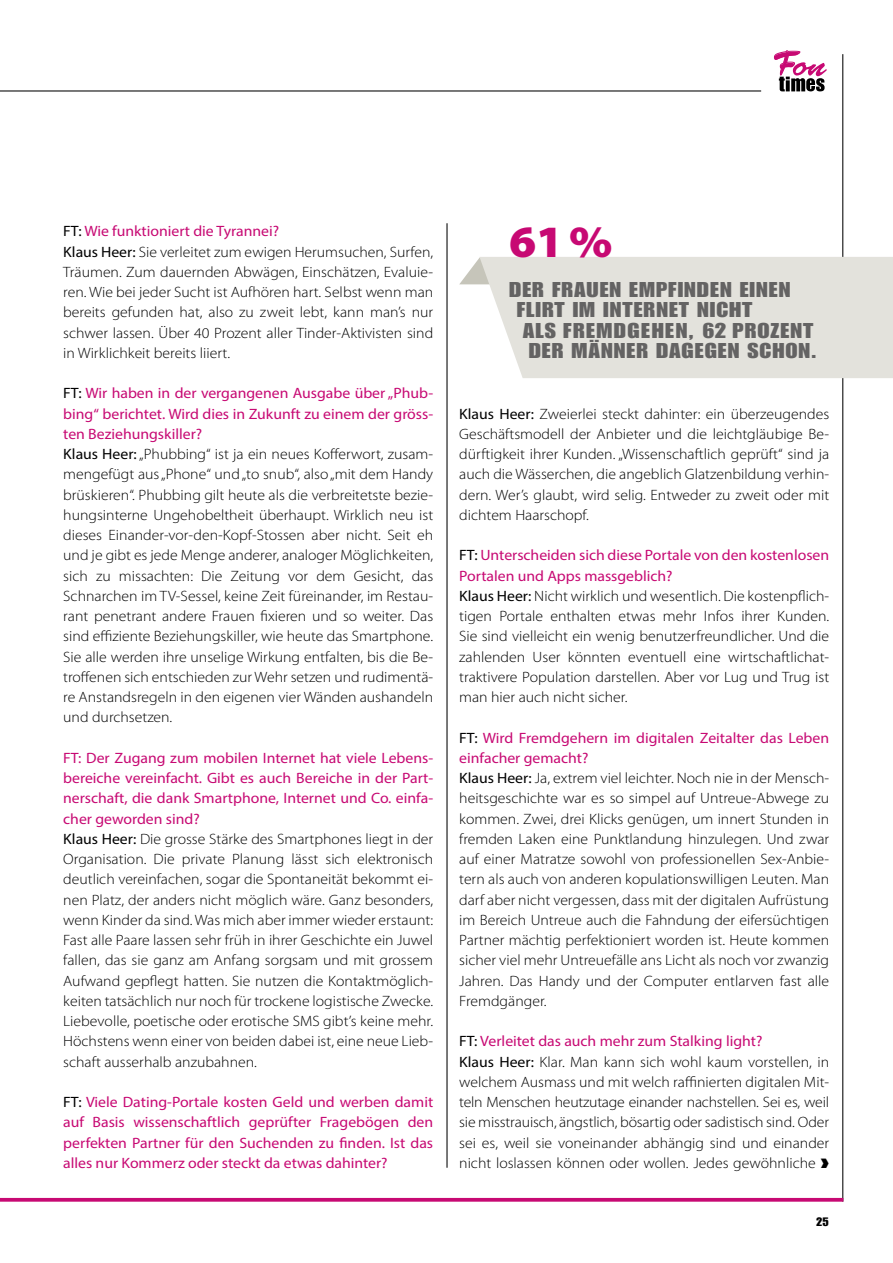
<style>
.page{position:relative;width:893px;height:1263px;background:#fff}
.page>*{position:absolute;margin:0;border:0;box-sizing:border-box;transform-origin:0 0}
.t1{font:900 45px "Myriad Pro";color:#c70973;scale:1.05 1}
.t2{font:33.75px "Cienfuegos";color:#c70973;scale:1.2 1}
.t3{font:21px "Impact";letter-spacing:.04em;color:#646363;scale:1.2 1}
.t4{font:300 15px/20.2px "Myriad Pro";color:#000;scale:1.05 1}
.t5{font:15px/20.2px "Myriad Pro";color:#c70973;text-align:justify;scale:1.05 1}
.t6{font:12px "Impact";color:#000;scale:1.1 1}
.s1{font-weight:400}
.s2{font-weight:400;color:#c70973}
.s3{color:#000}
.s4{font-family:"Impact";font-weight:400;font-size:30px}
</style>
<div class="page">
<svg style="left:774px;top:50px;width:53px;height:41px"></svg>
<hr style="left:446px;top:223px;width:2px;height:945px;background:#000">
<hr style="left:842px;top:54px;width:1px;height:1148px;background:#000">
<svg style="left:0;top:1198px;width:843px;height:4px;background:#cb1c7d"></svg>
<hr style="left:0;top:90px;width:761px;height:2px;background:#000">
<svg style="left:459px;top:258px;width:20px;height:26px"></svg>
<div style="left:479px;top:257px;width:414px;height:121px;background:#e3e2dc"></div>
<h2 class="t2" style="left:773px;top:43px;width:19px">F</h2>
<p class="t4" style="left:63px;top:221px;width:354px"><span class="s1">FT:</span> <span class="s2">Wie funktioniert die Tyrannei?<br></span><span class="s1">Klaus Heer:</span> Sie verleitet zum ewigen Herumsuchen, Surfen, Träumen. Zum dauernden Abwägen, Einschätzen, Evaluie&shy;ren. Wie bei jeder Sucht ist Aufhören hart. Selbst wenn man bereits gefunden hat, also zu zweit lebt, kann man’s nur schwer lassen. Über 40 Prozent aller Tinder-Aktivisten sind in Wirklichkeit bereits liiert.</p>
<p class="t4" style="left:63px;top:383px;width:354px"><span class="s1">FT:</span> <span class="s2">Wir haben in der vergangenen Ausgabe über „Phub&shy;bing“ berichtet. Wird dies in Zukunft zu einem der gröss&shy;ten Beziehungskiller?<br></span><span class="s1">Klaus Heer:</span> „Phubbing“ ist ja ein neues Kofferwort, zusam&shy;mengefügt aus „Phone“ und „to snub“, also „mit dem Handy brüskieren“. Phubbing gilt heute als die verbreitetste bezie&shy;hungsinterne Ungehobeltheit überhaupt. Wirklich neu ist dieses Einander-vor-den-Kopf-Stossen aber nicht. Seit eh und je gibt es jede Menge anderer, analoger Möglichkeiten, sich zu missachten: Die Zeitung vor dem Gesicht, das Schnarchen im TV-Sessel, keine Zeit füreinander, im Restau&shy;rant penetrant andere Frauen fixieren und so weiter. Das sind effiziente Beziehungskiller, wie heute das Smartphone.<br>Sie alle werden ihre unselige Wirkung entfalten, bis die Be&shy;troffenen sich entschieden zur Wehr setzen und rudimentä&shy;re Anstandsregeln in den eigenen vier Wänden aushandeln und durchsetzen.</p>
<p class="t4" style="left:63px;top:747px;width:354px"><span class="s2">FT: Der Zugang zum mobilen Internet hat viele Lebens&shy;bereiche vereinfacht. Gibt es auch Bereiche in der Part&shy;nerschaft, die dank Smartphone, Internet und Co. einfa&shy;cher geworden sind?<br></span><span class="s1">Klaus Heer:</span> Die grosse Stärke des Smartphones liegt in der Organisation. Die private Planung lässt sich elektronisch deutlich vereinfachen, sogar die Spontaneität bekommt ei&shy;nen Platz, der anders nicht möglich wäre. Ganz besonders, wenn Kinder da sind. Was mich aber immer wieder erstaunt:<br>Fast alle Paare lassen sehr früh in ihrer Geschichte ein Juwel fallen, das sie ganz am Anfang sorgsam und mit grossem Aufwand gepflegt hatten. Sie nutzen die Kontaktmöglich&shy;keiten tatsächlich nur noch für trockene logistische Zwecke.<br>Liebevolle, poetische oder erotische SMS gibt’s keine mehr.<br>Höchstens wenn einer von beiden dabei ist, eine neue Lieb&shy;schaft ausserhalb anzubahnen.</p>
<p class="t5" style="left:63px;top:1092px;width:354px"><span class="s3">FT:</span> Viele Dating-Portale kosten Geld und werben damit auf Basis wissenschaftlich geprüfter Fragebögen den perfekten Partner für den Suchenden zu finden. Ist das alles nur Kommerz oder steckt da etwas dahinter?</p>
<h1 class="t1" style="left:509px;top:211px;width:100px">61%</h1>
<h3 class="t3" style="left:509px;top:277px;width:236px">DER FRAUEN EMPFINDEN EINEN</h3>
<h3 class="t3" style="left:517px;top:298px;width:198px">FLIRT IM INTERNET NICHT</h3>
<h3 class="t3" style="left:523px;top:318px;width:244px">ALS FREMDGEHEN, 62 PROZENT</h3>
<h3 class="t3" style="left:529px;top:338px;width:241px">DER MÄNNER DAGEGEN SCHON.</h3>
<p class="t4" style="left:459px;top:403px;width:354px;text-align:justify"><span class="s1">Klaus Heer:</span> Zweierlei steckt dahinter: ein überzeugendes Geschäftsmodell der Anbieter und die leichtgläubige Be&shy;dürftigkeit ihrer Kunden. „Wissenschaftlich geprüft“ sind ja auch die Wässerchen, die angeblich Glatzenbildung verhin&shy;dern. Wer’s glaubt, wird selig. Entweder zu zweit oder mit dichtem Haarschopf.</p>
<p class="t4" style="left:459px;top:545px;width:354px"><span class="s1">FT:</span> <span class="s2">Unterscheiden sich diese Portale von den kostenlosen Portalen und Apps massgeblich?<br></span><span class="s1">Klaus Heer:</span> Nicht wirklich und wesentlich. Die kostenpflich&shy;tigen Portale enthalten etwas mehr Infos ihrer Kunden.<br>Sie sind vielleicht ein wenig benutzerfreundlicher. Und die zahlenden User könnten eventuell eine wirtschaftlichat&shy;traktivere Population darstellen. Aber vor Lug und Trug ist man hier auch nicht sicher.</p>
<p class="t4" style="left:459px;top:727px;width:354px"><span class="s1">FT:</span> <span class="s2">Wird Fremdgehern im digitalen Zeitalter das Leben einfacher gemacht?<br></span><span class="s1">Klaus Heer:</span> Ja, extrem viel leichter. Noch nie in der Mensch&shy;heitsgeschichte war es so simpel auf Untreue-Abwege zu kommen. Zwei, drei Klicks genügen, um innert Stunden in fremden Laken eine Punktlandung hinzulegen. Und zwar auf einer Matratze sowohl von professionellen Sex-Anbie&shy;tern als auch von anderen kopulationswilligen Leuten. Man darf aber nicht vergessen, dass mit der digitalen Aufrüstung im Bereich Untreue auch die Fahndung der eifersüchtigen Partner mächtig perfektioniert worden ist. Heute kommen sicher viel mehr Untreuefälle ans Licht als noch vor zwanzig Jahren. Das Handy und der Computer entlarven fast alle Fremdgänger.</p>
<p class="t4" style="left:459px;top:1031px;width:354px"><span class="s1">FT:</span> <span class="s2">Verleitet das auch mehr zum Stalking light?<br></span><span class="s1">Klaus Heer:</span> Klar. Man kann sich wohl kaum vorstellen, in welchem Ausmass und mit welch raffinierten digitalen Mit&shy;teln Menschen heutzutage einander nachstellen. Sei es, weil sie misstrauisch, ängstlich, bösartig oder sadistisch sind. Oder sei es, weil sie voneinander abhängig sind und einander nicht loslassen können oder wollen. Jedes gewöhnliche <span class="s4">›</span></p>
<p class="t6" style="left:816px;top:1215px;width:13px">25</p>
</div>
